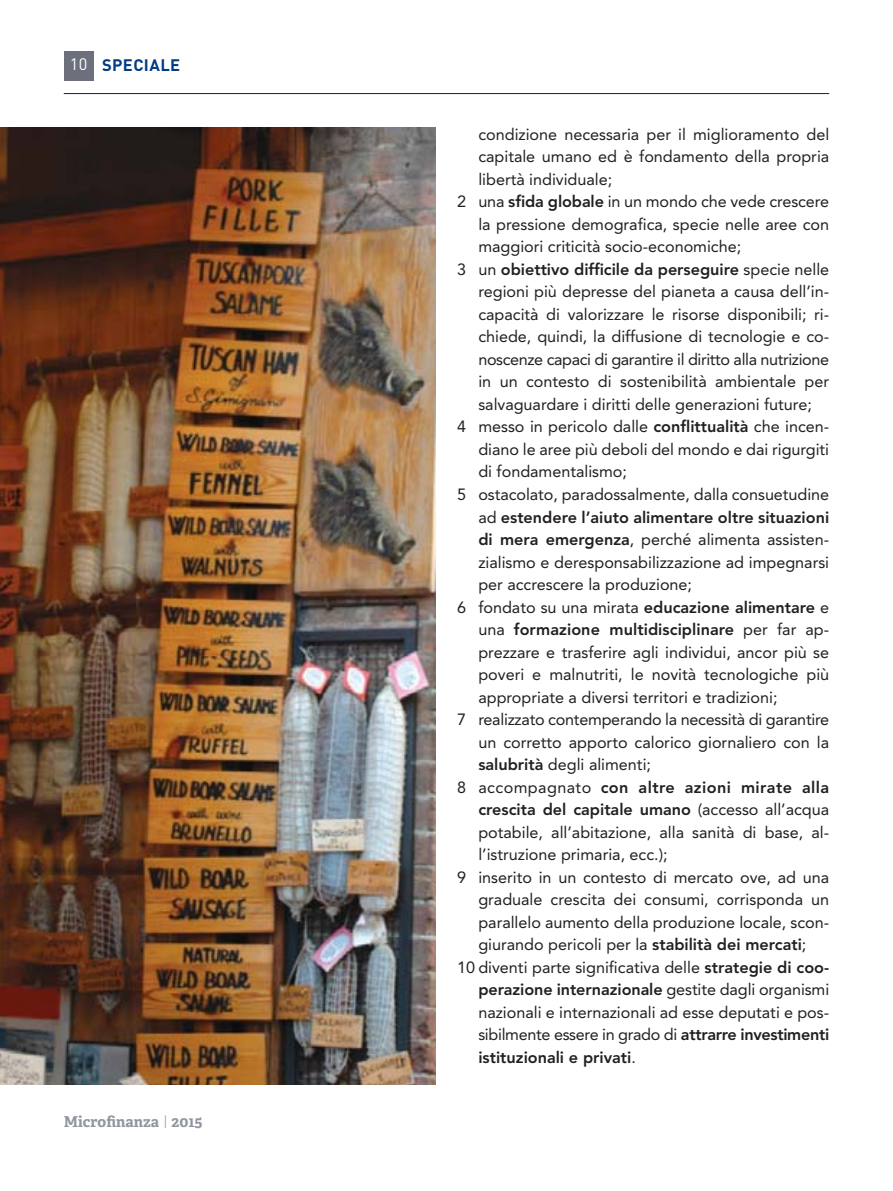
<style>
.page{position:relative;width:893px;height:1191px;background:#fff}
.page>*{position:absolute;margin:0;border:0;box-sizing:border-box;transform-origin:0 0}
.t1{font:700 16.5px "DIN";letter-spacing:.025em;color:#013b82}
.t2{font:16.2px "Avenir";color:#231f20}
.t3{font:800 16.2px "Avenir";color:#231f20}
.t4{font:16.2px "Avenir";letter-spacing:-.025em;color:#231f20}
.t5{font:16.2px "Avenir";letter-spacing:-.02em;color:#231f20}
.t6{font:800 16.2px "Avenir";letter-spacing:.025em;color:#231f20}
.t7{font:700 15px "Adelle Basic";color:#9095a0}
.s1{font-weight:400;color:#fff}
.s2{font-family:"DIN";font-weight:300}
.s3{font-weight:800}
.s4{font-weight:400}
</style>
<div class="page">
<div style="left:64px;top:51px;width:30px;height:30px;background:#6c707d"></div>
<hr style="left:64px;top:93px;width:765px;height:1px;background:#231f20">
<img style="left:0;top:128px;width:436px;height:956px">
<p class="t1" style="left:70px;top:59px;width:112px"><span class="s1">10</span> SPECIALE</p>
<p class="t7" style="left:64px;top:1112px;width:140px">Microfinanza <span class="s2">|</span> 2015</p>
<p class="t2" style="left:478px;top:128px;width:352px">condizione necessaria per il miglioramento del</p>
<p class="t2" style="left:478px;top:150px;width:352px">capitale umano ed è fondamento della propria</p>
<p class="t2" style="left:478px;top:173px;width:135px">libertà individuale;</p>
<p class="t2" style="left:457px;top:195px;width:374px">2 una <span class="s3">sfida globale</span> in un mondo che vede crescere</p>
<p class="t2" style="left:478px;top:218px;width:352px">la pressione demografica, specie nelle aree con</p>
<p class="t2" style="left:478px;top:240px;width:264px">maggiori criticità socio-economiche;</p>
<p class="t3" style="left:457px;top:263px;width:374px"><span class="s4">3 un</span> obiettivo difficile da perseguire <span class="s4">specie nelle</span></p>
<p class="t2" style="left:478px;top:285px;width:352px">regioni più depresse del pianeta a causa dell’in-</p>
<p class="t2" style="left:478px;top:308px;width:352px">capacità di valorizzare le risorse disponibili; ri-</p>
<p class="t2" style="left:478px;top:330px;width:352px">chiede, quindi, la diffusione di tecnologie e co-</p>
<p class="t4" style="left:478px;top:353px;width:352px">noscenze capaci di garantire il diritto alla nutrizione</p>
<p class="t2" style="left:478px;top:375px;width:352px">in un contesto di sostenibilità ambientale per</p>
<p class="t2" style="left:478px;top:398px;width:335px">salvaguardare i diritti delle generazioni future;</p>
<p class="t2" style="left:457px;top:420px;width:374px">4 messo in pericolo dalle <span class="s3">conflittualità</span> che incen-</p>
<p class="t2" style="left:478px;top:443px;width:352px">diano le aree più deboli del mondo e dai rigurgiti</p>
<p class="t2" style="left:478px;top:465px;width:150px">di fondamentalismo;</p>
<p class="t2" style="left:457px;top:488px;width:374px">5 ostacolato, paradossalmente, dalla consuetudine</p>
<p class="t3" style="left:478px;top:510px;width:352px"><span class="s4">ad</span> estendere l’aiuto alimentare oltre situazioni</p>
<p class="t2" style="left:478px;top:533px;width:352px"><span class="s3">di mera emergenza</span>, perché alimenta assisten-</p>
<p class="t2" style="left:478px;top:555px;width:352px">zialismo e deresponsabilizzazione ad impegnarsi</p>
<p class="t2" style="left:478px;top:578px;width:215px">per accrescere la produzione;</p>
<p class="t2" style="left:457px;top:600px;width:374px">6 fondato su una mirata <span class="s3">educazione alimentare</span> e</p>
<p class="t3" style="left:478px;top:623px;width:352px"><span class="s4">una</span> formazione multidisciplinare <span class="s4">per far ap-</span></p>
<p class="t2" style="left:478px;top:645px;width:352px">prezzare e trasferire agli individui, ancor più se</p>
<p class="t2" style="left:478px;top:668px;width:352px">poveri e malnutriti, le novità tecnologiche più</p>
<p class="t2" style="left:478px;top:690px;width:301px">appropriate a diversi territori e tradizioni;</p>
<p class="t2" style="left:457px;top:713px;width:374px">7 realizzato contemperando la necessità di garantire</p>
<p class="t2" style="left:478px;top:735px;width:352px">un corretto apporto calorico giornaliero con la</p>
<p class="t2" style="left:478px;top:758px;width:174px"><span class="s3">salubrità</span> degli alimenti;</p>
<p class="t6" style="left:457px;top:780px;width:374px"><span class="s4">8 accompagnato</span> con altre azioni mirate alla</p>
<p class="t3" style="left:478px;top:803px;width:352px">crescita del capitale umano <span class="s4">(accesso all’acqua</span></p>
<p class="t2" style="left:478px;top:825px;width:352px">potabile, all’abitazione, alla sanità di base, al-</p>
<p class="t2" style="left:478px;top:848px;width:191px">l’istruzione primaria, ecc.);</p>
<p class="t2" style="left:457px;top:870px;width:374px">9 inserito in un contesto di mercato ove, ad una</p>
<p class="t2" style="left:478px;top:893px;width:352px">graduale crescita dei consumi, corrisponda un</p>
<p class="t2" style="left:478px;top:915px;width:352px">parallelo aumento della produzione locale, scon-</p>
<p class="t2" style="left:478px;top:938px;width:329px">giurando pericoli per la <span class="s3">stabilità dei mercati</span>;</p>
<p class="t2" style="left:457px;top:960px;width:374px">10 diventi parte significativa delle <span class="s3">strategie di coo-</span></p>
<p class="t3" style="left:478px;top:983px;width:352px">perazione internazionale <span class="s4">gestite dagli organismi</span></p>
<p class="t2" style="left:478px;top:1005px;width:352px">nazionali e internazionali ad esse deputati e pos-</p>
<p class="t5" style="left:478px;top:1028px;width:352px">sibilmente essere in grado di <span class="s3">attrarre investimenti</span></p>
<p class="t3" style="left:478px;top:1050px;width:159px">istituzionali e privati<span class="s4">.</span></p>
</div>
